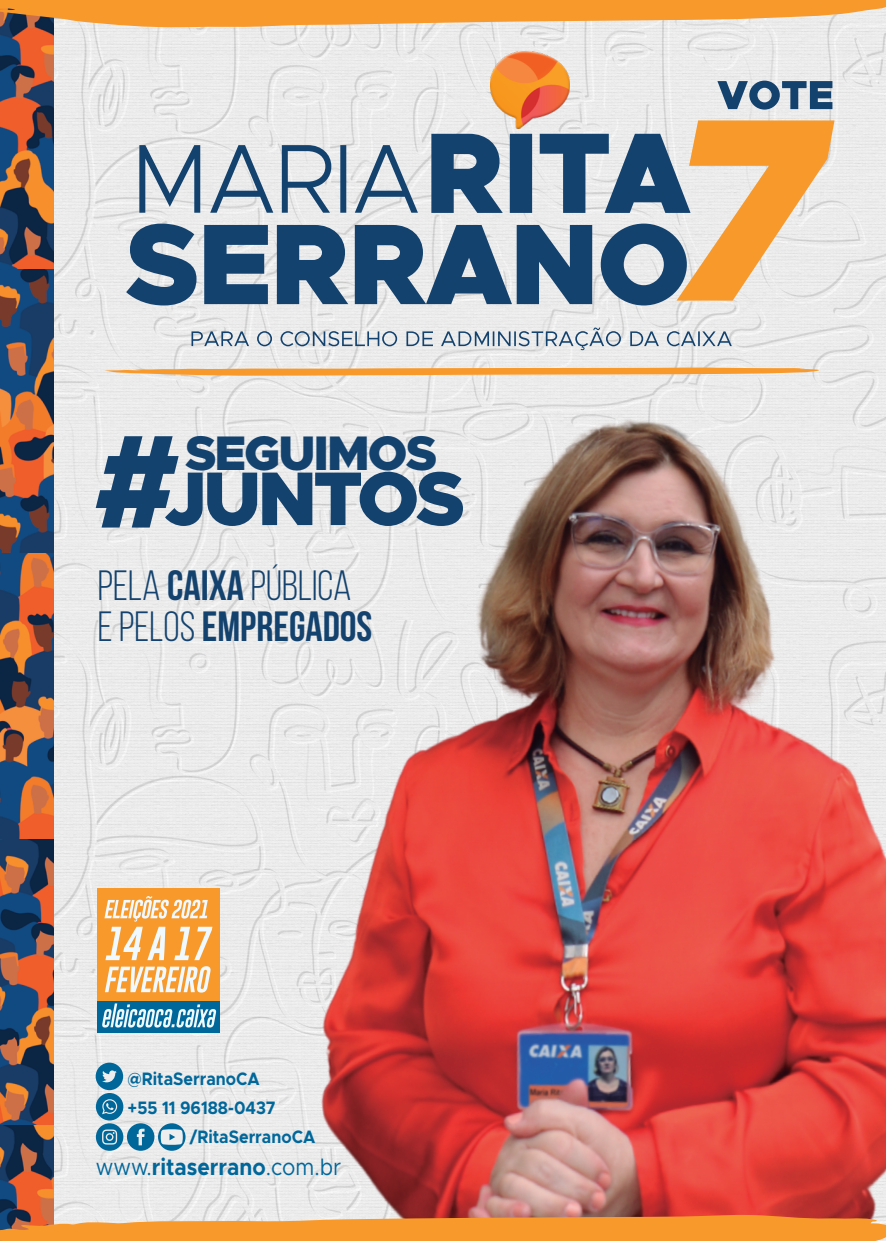
<style>
.page{position:relative;width:886px;height:1241px;background:#fff}
.page>*{position:absolute;margin:0;border:0;box-sizing:border-box;transform-origin:0 0}
.t1{font:900 76.38px "Metropolis";letter-spacing:-.045em;color:#13426e}
.t2{font:900 48.75px "Metropolis";letter-spacing:-.04em;color:#13426e}
.t3{font:42.25px/41.2px "Bebas Neue";color:#13426e}
.t4{font:23.5px "Metropolis";color:#00679b;scale:.9 1}
.t5{font:700 18.12px "Metropolis";color:#00679b;scale:.9 1}
.s1{font-weight:700}
</style>
<div class="page">
<img style="left:53px;top:28px;width:833px;height:1186px">
<img style="left:0;top:28px;width:53px;height:1186px">
<svg style="left:191px;top:327px;width:541px;height:23px;background:#c5cdd5"></svg>
<svg style="left:717px;top:81px;width:115px;height:29px;background:#748ea6"></svg>
<svg style="left:126px;top:223px;width:561px;height:82px;background:#5f7d99"></svg>
<svg style="left:431px;top:120px;width:403px;height:180px;background:#a2a19c"></svg>
<svg style="left:139px;top:145px;width:279px;height:68px;background:#afbcc8"></svg>
<svg style="left:104px;top:367px;width:716px;height:9px;background:#f3b369"></svg>
<img style="left:490px;top:51px;width:79px;height:77px">
<svg style="left:96px;top:436px;width:83px;height:91px;background:#6a86a0"></svg>
<img style="left:245px;top:385px;width:641px;height:829px">
<div style="left:97px;top:1000px;width:122px;height:31px;background:#00679b"></div>
<div style="left:97px;top:888px;width:122px;height:112px;background:#f8992b"></div>
<svg style="left:102px;top:1003px;width:114px;height:24px"></svg>
<svg style="left:105px;top:966px;width:106px;height:26px"></svg>
<svg style="left:104px;top:896px;width:108px;height:64px"></svg>
<svg style="left:0;top:1214px;width:886px;height:26px;background:#ed9a43"></svg>
<svg style="left:0;top:0;width:886px;height:28px;background:#efa754"></svg>
<div style="left:127px;top:1123px;width:27px;height:27px;background:#00679b;border-radius:50%"></div>
<svg style="left:137px;top:1128px;width:8px;height:17px"></svg>
<div style="left:96px;top:1123px;width:27px;height:27px;background:#00679b;border-radius:50%"></div>
<svg style="left:102px;top:1129px;width:15px;height:15px"></svg>
<svg style="left:158px;top:1123px;width:27px;height:27px"></svg>
<svg style="left:161px;top:1129px;width:22px;height:15px"></svg>
<div style="left:96px;top:1092px;width:27px;height:28px;background:#00679b;border-radius:50%"></div>
<svg style="left:102px;top:1099px;width:15px;height:15px"></svg>
<div style="left:96px;top:1062px;width:27px;height:27px;background:#00679b;border-radius:50%"></div>
<svg style="left:102px;top:1070px;width:15px;height:12px"></svg>
<h2 class="t2" style="left:185px;top:421px;width:254px">SEGUIMOS</h2>
<h1 class="t1" style="left:165px;top:449px;width:302px">JUNTOS</h1>
<h3 class="t3" style="left:98px;top:564px;width:276px">PELA <span class="s1">cAIXA</span> PÚBLICA<br>E PELOS <span class="s1">EMPREGADOS</span></h3>
<p class="t5" style="left:127px;top:1067px;width:148px">@RitaSerranoCA</p>
<p class="t5" style="left:128px;top:1095px;width:166px">+55 11 96188-0437</p>
<p class="t5" style="left:190px;top:1125px;width:141px">/RitaSerranoCA</p>
<p class="t4" style="left:96px;top:1151px;width:274px">www.<span class="s1">ritaserrano</span>.com.br</p>
</div>
